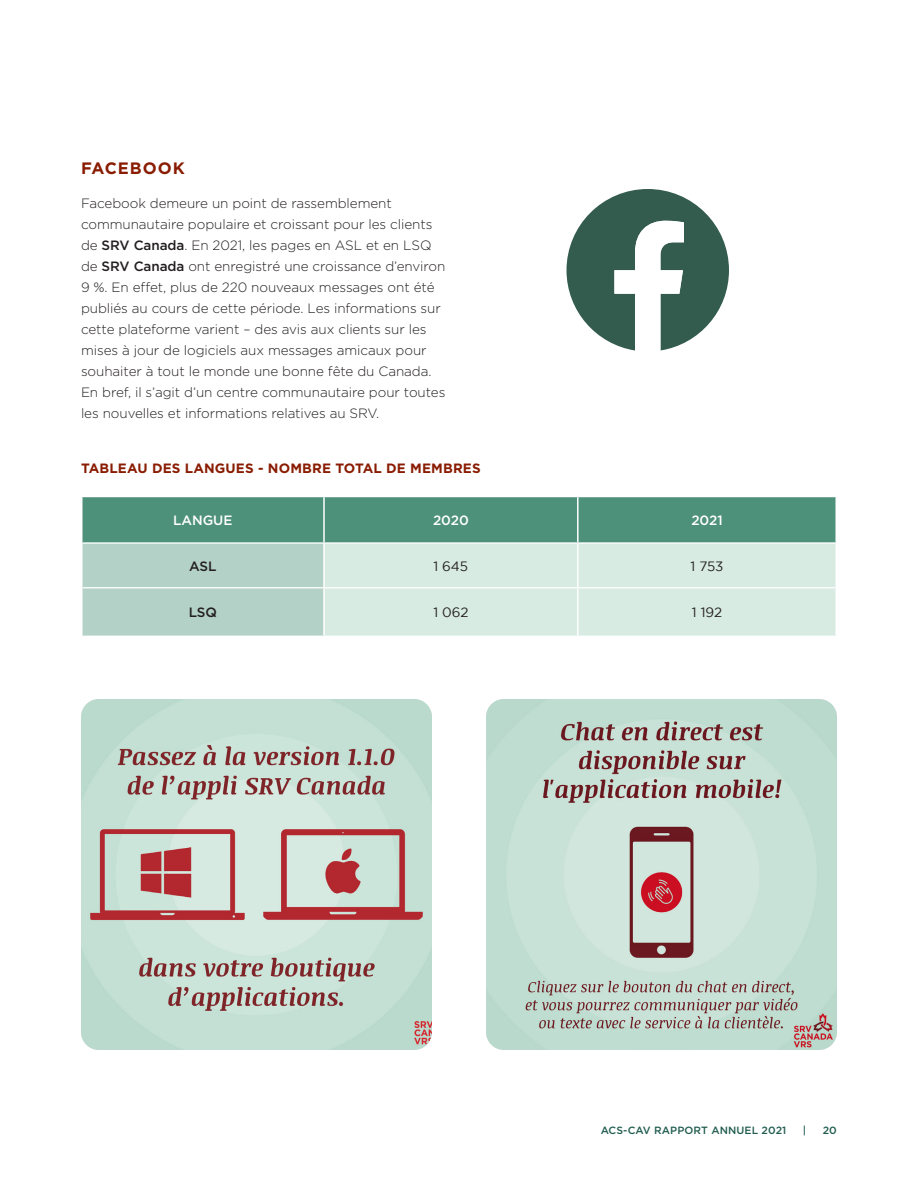
<style>
.page{position:relative;width:918px;height:1188px;background:#fff}
.page>*{position:absolute;margin:0;border:0;box-sizing:border-box;transform-origin:0 0}
.Sub_Heading{font:700 16.5px "Gotham";letter-spacing:.06em;color:#891c02}
.Body{font:300 13.5px/21px "Gotham";letter-spacing:-.005em;color:#231f20}
.Body-2{font:700 13.5px "Gotham";letter-spacing:.01em;color:#891c02}
.Body-3{font:13.5px "Gotham HTF";letter-spacing:-.005em;color:#231f20}
.Body-4{font:500 13.5px "Gotham";letter-spacing:-.005em;color:#fff}
.Body-5{font:500 13.5px "Gotham";letter-spacing:-.005em;color:#231f20}
.t1{font:500 10.5px "Gotham";letter-spacing:.01em;color:#205c4f}
.s1{font-weight:500}
</style>
<div class="page">
<svg style="left:82px;top:497px;width:754px;height:139px;background:#76aa98"></svg>
<div style="left:325px;top:544px;width:511px;height:92px;background:#d8ebe3"></div>
<hr style="left:82px;top:542px;width:242px;height:2px;background:#fff">
<hr style="left:324px;top:542px;width:254px;height:2px;background:#fff">
<hr style="left:578px;top:542px;width:258px;height:2px;background:#fff">
<hr style="left:82px;top:587px;width:242px;height:1px;background:#fff">
<hr style="left:324px;top:587px;width:254px;height:1px;background:#fff">
<hr style="left:578px;top:587px;width:258px;height:1px;background:#fff">
<hr style="left:323px;top:497px;width:2px;height:45px;background:#fff">
<hr style="left:577px;top:497px;width:2px;height:45px;background:#fff">
<hr style="left:323px;top:544px;width:2px;height:43px;background:#fff">
<hr style="left:577px;top:544px;width:2px;height:43px;background:#fff">
<hr style="left:323px;top:588px;width:2px;height:48px;background:#fff">
<hr style="left:577px;top:588px;width:2px;height:48px;background:#fff">
<img style="left:81px;top:699px;width:351px;height:351px">
<img style="left:486px;top:699px;width:351px;height:351px">
<svg style="left:567px;top:189px;width:162px;height:162px"></svg>
<p class="Sub_Heading" style="left:81px;top:158px;width:105px">FACEBOOK</p>
<p class="Body" style="left:81px;top:193px;width:366px">Facebook demeure un point de rassemblement communautaire populaire et croissant pour les clients de <span class="s1">SRV Canada</span>. En 2021, les pages en ASL et en LSQ de <span class="s1">SRV Canada</span> ont enregistré une croissance d’environ 9 %. En effet, plus de 220 nouveaux messages ont été publiés au cours de cette période. Les informations sur cette plateforme varient – des avis aux clients sur les mises à jour de logiciels aux messages amicaux pour souhaiter à tout le monde une bonne fête du Canada.<br>En bref, il s’agit d’un centre communautaire pour toutes les nouvelles et informations relatives au SRV.</p>
<p class="Body-2" style="left:81px;top:461px;width:401px">TABLEAU DES LANGUES - NOMBRE TOTAL DE MEMBRES</p>
<p class="Body-4" style="left:173px;top:512px;width:61px">LANGUE</p>
<p class="Body-4" style="left:433px;top:512px;width:37px">2020</p>
<p class="Body-4" style="left:691px;top:512px;width:33px">2021</p>
<p class="Body-5" style="left:189px;top:557px;width:29px">ASL</p>
<p class="Body-3" style="left:434px;top:559px;width:36px">1 645</p>
<p class="Body-3" style="left:691px;top:559px;width:34px">1 753</p>
<p class="Body-5" style="left:189px;top:604px;width:30px">LSQ</p>
<p class="Body-3" style="left:433px;top:605px;width:37px">1 062</p>
<p class="Body-3" style="left:692px;top:605px;width:32px">1 192</p>
<p class="t1" style="left:601px;top:1123px;width:187px">ACS-CAV RAPPORT ANNUEL 2021</p>
<p class="t1" style="left:803px;top:1123px;width:5px">|</p>
<p class="t1" style="left:823px;top:1123px;width:16px">20</p>
</div>
